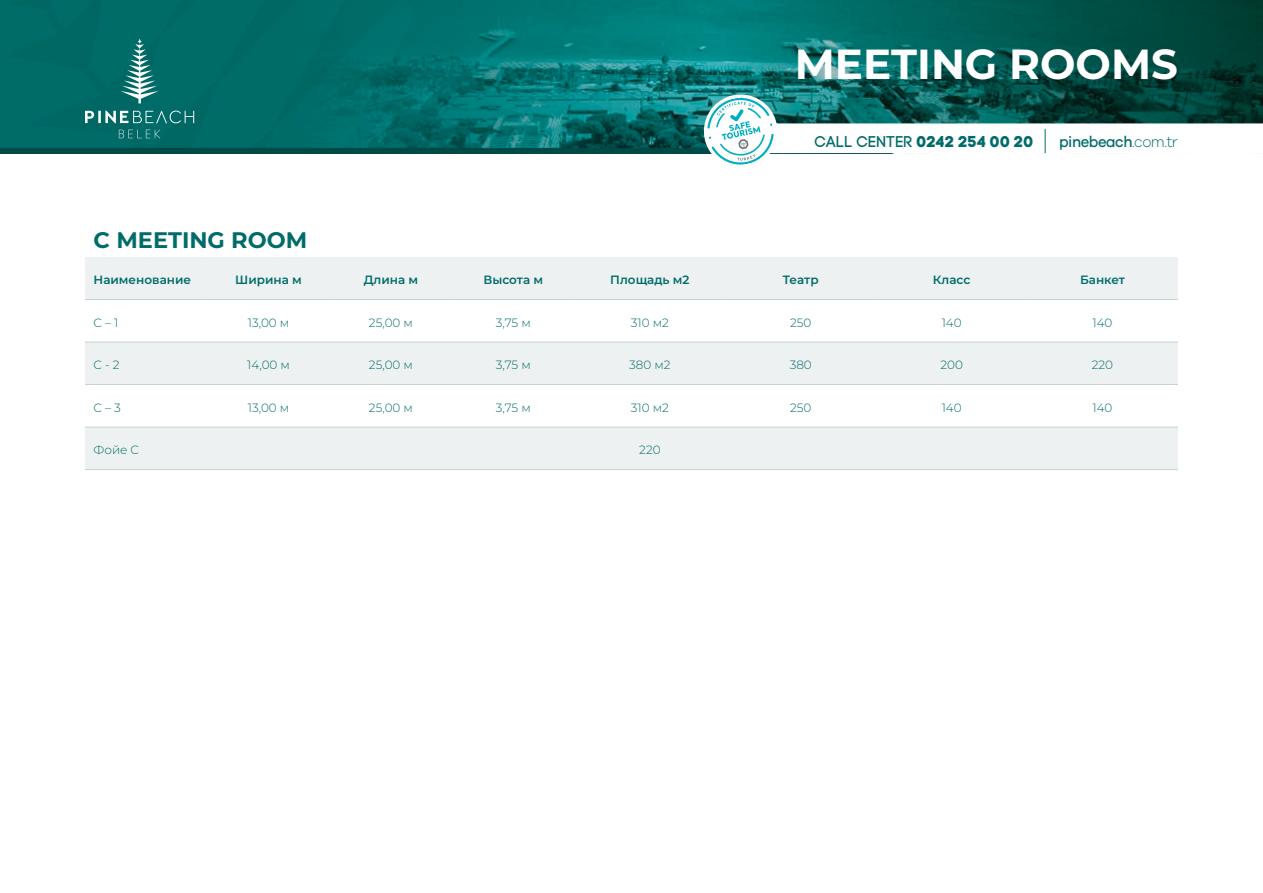
<style>
.page{position:relative;width:1263px;height:893px;background:#fff}
.page>*{position:absolute;margin:0;border:0;box-sizing:border-box;transform-origin:0 0}
.t1{font:700 42px "Montserrat";color:#fff}
.t2{font:700 22.5px "Montserrat";color:#006c69}
.t3{font:15.6px "Code Pro Bold LC";letter-spacing:.01em;color:#006c69}
.t4{font:500 15.6px "Galano Grotesque";letter-spacing:-.03em;color:#006c69;scale:.95 1}
.t5{font:300 12px "Montserrat";color:#006c69}
.t6{font:600 12px "Montserrat";color:#006c69}
.s1{font-family:"Code Pro"}
.s2{font-weight:300}
</style>
<div class="page">
<img style="left:0;top:0;width:1263px;height:153px">
<svg style="left:85px;top:39px;width:109px;height:99px;background:#167773"></svg>
<svg style="left:699px;top:89px;width:564px;height:76px"></svg>
<svg style="left:85px;top:257px;width:1093px;height:212px;fill:#edf1f1"></svg>
<hr style="left:85px;top:469px;width:122px;height:1px;background:#c3d2d3">
<hr style="left:207px;top:469px;width:123px;height:1px;background:#c3d2d3">
<hr style="left:330px;top:469px;width:122px;height:1px;background:#c3d2d3">
<hr style="left:452px;top:469px;width:122px;height:1px;background:#c3d2d3">
<hr style="left:574px;top:469px;width:151px;height:1px;background:#c3d2d3">
<hr style="left:725px;top:469px;width:151px;height:1px;background:#c3d2d3">
<hr style="left:876px;top:469px;width:151px;height:1px;background:#c3d2d3">
<hr style="left:1027px;top:469px;width:151px;height:1px;background:#c3d2d3">
<hr style="left:85px;top:299px;width:122px;height:1px;background:#c3d2d3">
<hr style="left:207px;top:299px;width:123px;height:1px;background:#c3d2d3">
<hr style="left:330px;top:299px;width:122px;height:1px;background:#c3d2d3">
<hr style="left:452px;top:299px;width:122px;height:1px;background:#c3d2d3">
<hr style="left:574px;top:299px;width:151px;height:1px;background:#c3d2d3">
<hr style="left:725px;top:299px;width:151px;height:1px;background:#c3d2d3">
<hr style="left:876px;top:299px;width:151px;height:1px;background:#c3d2d3">
<hr style="left:1027px;top:299px;width:151px;height:1px;background:#c3d2d3">
<hr style="left:85px;top:342px;width:122px;height:1px;background:#c3d2d3">
<hr style="left:207px;top:342px;width:123px;height:1px;background:#c3d2d3">
<hr style="left:330px;top:342px;width:122px;height:1px;background:#c3d2d3">
<hr style="left:452px;top:342px;width:122px;height:1px;background:#c3d2d3">
<hr style="left:574px;top:384px;width:151px;height:1px;background:#c3d2d3">
<hr style="left:725px;top:384px;width:151px;height:1px;background:#c3d2d3">
<hr style="left:876px;top:384px;width:151px;height:1px;background:#c3d2d3">
<hr style="left:1027px;top:384px;width:151px;height:1px;background:#c3d2d3">
<hr style="left:85px;top:427px;width:122px;height:1px;background:#c3d2d3">
<hr style="left:207px;top:427px;width:123px;height:1px;background:#c3d2d3">
<hr style="left:330px;top:427px;width:122px;height:1px;background:#c3d2d3">
<hr style="left:452px;top:427px;width:122px;height:1px;background:#c3d2d3">
<hr style="left:574px;top:427px;width:151px;height:1px;background:#c3d2d3">
<hr style="left:725px;top:427px;width:151px;height:1px;background:#c3d2d3">
<hr style="left:876px;top:427px;width:151px;height:1px;background:#c3d2d3">
<hr style="left:1027px;top:427px;width:151px;height:1px;background:#c3d2d3">
<hr style="left:574px;top:342px;width:151px;height:1px;background:#c3d2d3">
<hr style="left:725px;top:342px;width:151px;height:1px;background:#c3d2d3">
<hr style="left:876px;top:342px;width:151px;height:1px;background:#c3d2d3">
<hr style="left:1027px;top:342px;width:151px;height:1px;background:#c3d2d3">
<hr style="left:85px;top:384px;width:122px;height:1px;background:#c3d2d3">
<hr style="left:207px;top:384px;width:123px;height:1px;background:#c3d2d3">
<hr style="left:330px;top:384px;width:122px;height:1px;background:#c3d2d3">
<hr style="left:452px;top:384px;width:122px;height:1px;background:#c3d2d3">
<h1 class="t1" style="left:795px;top:34px;width:385px">MEETING ROOMS</h1>
<h3 class="t3" style="left:814px;top:132px;width:221px"><span class="s1">CALL CENTER</span> 0242 254 00 20</h3>
<h3 class="t4" style="left:1059px;top:133px;width:127px">pinebeach<span class="s2">.com.tr</span></h3>
<h2 class="t2" style="left:94px;top:224px;width:215px">C MEETING ROOM</h2>
<p class="t6" style="left:94px;top:271px;width:99px">Наименование</p>
<p class="t6" style="left:235px;top:271px;width:68px">Ширина м</p>
<p class="t6" style="left:364px;top:271px;width:56px">Длина м</p>
<p class="t6" style="left:483px;top:271px;width:61px">Высота м</p>
<p class="t6" style="left:610px;top:271px;width:81px">Площадь м2</p>
<p class="t6" style="left:783px;top:271px;width:37px">Tеатр</p>
<p class="t6" style="left:933px;top:271px;width:39px">Класс</p>
<p class="t6" style="left:1080px;top:271px;width:46px">Банкет</p>
<p class="t5" style="left:94px;top:314px;width:26px">C – 1</p>
<p class="t5" style="left:248px;top:314px;width:43px">13,00 м</p>
<p class="t5" style="left:369px;top:314px;width:46px">25,00 м</p>
<p class="t5" style="left:496px;top:314px;width:36px">3,75 м</p>
<p class="t5" style="left:631px;top:314px;width:40px">310 м2</p>
<p class="t5" style="left:790px;top:314px;width:23px">250</p>
<p class="t5" style="left:942px;top:314px;width:21px">140</p>
<p class="t5" style="left:1092px;top:314px;width:21px">140</p>
<p class="t5" style="left:94px;top:357px;width:28px">C - 2</p>
<p class="t5" style="left:247px;top:357px;width:44px">14,00 м</p>
<p class="t5" style="left:369px;top:357px;width:46px">25,00 м</p>
<p class="t5" style="left:496px;top:357px;width:36px">3,75 м</p>
<p class="t5" style="left:629px;top:357px;width:43px">380 м2</p>
<p class="t5" style="left:790px;top:357px;width:24px">380</p>
<p class="t5" style="left:940px;top:357px;width:24px">200</p>
<p class="t5" style="left:1092px;top:357px;width:23px">220</p>
<p class="t5" style="left:94px;top:399px;width:29px">C – 3</p>
<p class="t5" style="left:248px;top:399px;width:43px">13,00 м</p>
<p class="t5" style="left:369px;top:399px;width:46px">25,00 м</p>
<p class="t5" style="left:496px;top:399px;width:36px">3,75 м</p>
<p class="t5" style="left:631px;top:399px;width:40px">310 м2</p>
<p class="t5" style="left:790px;top:399px;width:23px">250</p>
<p class="t5" style="left:942px;top:399px;width:21px">140</p>
<p class="t5" style="left:1092px;top:399px;width:21px">140</p>
<p class="t5" style="left:94px;top:442px;width:47px">Фойе C</p>
<p class="t5" style="left:639px;top:442px;width:23px">220</p>
</div>
